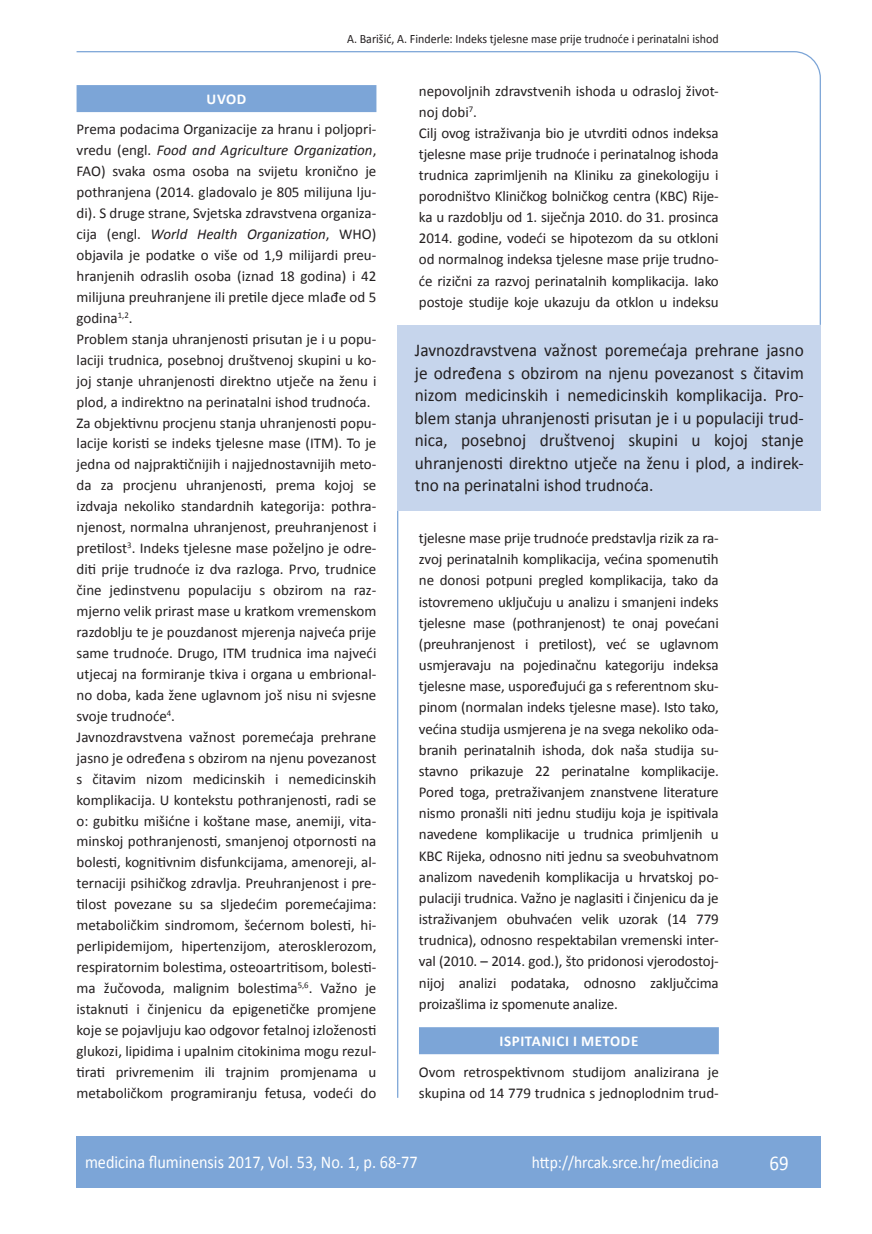
<style>
.page{position:relative;width:872px;height:1234px;background:#fff}
.page>*{position:absolute;margin:0;border:0;box-sizing:border-box;transform-origin:0 0}
.t1{font:21px "Calibri";color:#fff;scale:.9 1}
.t2{font:18px/22.5px "Calibri";color:#231f20;text-align:justify;scale:.96 1}
.t3{font:18px "Calibri";color:#fff;scale:.9 1}
.t4{font:17.25px "Calibri";color:#fff;scale:.9 1}
.t5{font:15px/21px "Calibri";color:#231f20}
.t6{font:700 15px "Calibri";letter-spacing:.04em;color:#fff}
.t7{font:12.75px "Calibri";color:#231f20;scale:.94 1}
.s1{font-style:italic}
</style>
<div class="page">
<svg style="left:76px;top:51px;width:745px;height:275px"></svg>
<hr style="left:397px;top:510px;width:1px;height:587px;background:#7ca5d7">
<div style="left:77px;top:1135px;width:744px;height:51px;background:#7ca5d7"></div>
<div style="left:77px;top:85px;width:299px;height:27px;background:#7ca5d7"></div>
<div style="left:398px;top:325px;width:423px;height:185px;background:#c6d5ec"></div>
<div style="left:419px;top:1026px;width:300px;height:27px;background:#7ca5d7"></div>
<p class="t7" style="left:347px;top:30px;width:397px">A. Barišić, A. Finderle: Indeks tjelesne mase prije trudnoće i perinatalni ishod</p>
<p class="t6" style="left:207px;top:90px;width:41px">UVOD</p>
<p class="t5" style="left:77px;top:118px;width:301px">Prema podacima Organizacije za hranu i poljopri&shy;vredu (engl. <span class="s1">Food and Agriculture Organization</span>, FAO) svaka osma osoba na svijetu kronično je pothranjena (2014. gladovalo je 805 milijuna lju&shy;di). S druge strane, Svjetska zdravstvena organiza&shy;cija (engl. <span class="s1">World Health Organization</span>, WHO) objavila je podatke o više od 1,9 milijardi preu&shy;hranjenih odraslih osoba (iznad 18 godina) i 42 milijuna preuhranjene ili pretile djece mlađe od 5 godina<sup>1,2</sup>.<br>Problem stanja uhranjenosti prisutan je i u popu&shy;laciji trudnica, posebnoj društvenoj skupini u ko&shy;joj stanje uhranjenosti direktno utječe na ženu i plod, a indirektno na perinatalni ishod trudnoća.<br>Za objektivnu procjenu stanja uhranjenosti popu&shy;lacije koristi se indeks tjelesne mase (ITM). To je jedna od najpraktičnijih i najjednostavnijih meto&shy;da za procjenu uhranjenosti, prema kojoj se izdvaja nekoliko standardnih kategorija: pothra&shy;njenost, normalna uhranjenost, preuhranjenost i pretilost<sup>3</sup>. Indeks tjelesne mase poželjno je odre&shy;diti prije trudnoće iz dva razloga. Prvo, trudnice čine jedinstvenu populaciju s obzirom na raz&shy;mjerno velik prirast mase u kratkom vremenskom razdoblju te je pouzdanost mjerenja najveća prije same trudnoće. Drugo, ITM trudnica ima najveći utjecaj na formiranje tkiva i organa u embrional&shy;no doba, kada žene uglavnom još nisu ni svjesne svoje trudnoće<sup>4</sup>.<br>Javnozdravstvena važnost poremećaja prehrane jasno je određena s obzirom na njenu povezanost s čitavim nizom medicinskih i nemedicinskih komplikacija. U kontekstu pothranjenosti, radi se o: gubitku mišićne i koštane mase, anemiji, vita&shy;minskoj pothranjenosti, smanjenoj otpornosti na bolesti, kognitivnim disfunkcijama, amenoreji, al&shy;ternaciji psihičkog zdravlja. Preuhranjenost i pre&shy;tilost povezane su sa sljedećim poremećajima: metaboličkim sindromom, šećernom bolesti, hi&shy;perlipidemijom, hipertenzijom, aterosklerozom, respiratornim bolestima, osteoartritisom, bolesti&shy;ma žučovoda, malignim bolestima<sup>5,6</sup>. Važno je istaknuti i činjenicu da epigenetičke promjene koje se pojavljuju kao odgovor fetalnoj izloženosti glukozi, lipidima i upalnim citokinima mogu rezul&shy;tirati privremenim ili trajnim promjenama u metaboličkom programiranju fetusa, vodeći do</p>
<p class="t5" style="left:419px;top:80px;width:301px">nepovoljnih zdravstvenih ishoda u odrasloj život&shy;noj dobi<sup>7</sup>.<br>Cilj ovog istraživanja bio je utvrditi odnos indeksa tjelesne mase prije trudnoće i perinatalnog ishoda trudnica zaprimljenih na Kliniku za ginekologiju i porodništvo Kliničkog bolničkog centra (KBC) Rije&shy;ka u razdoblju od 1. siječnja 2010. do 31. prosinca 2014. godine, vodeći se hipotezom da su otkloni od normalnog indeksa tjelesne mase prije trudno&shy;će rizični za razvoj perinatalnih komplikacija. Iako postoje studije koje ukazuju da otklon u indeksu</p>
<p class="t2" style="left:415px;top:338px;width:407px">Javnozdravstvena važnost poremećaja prehrane jasno je određena s obzirom na njenu povezanost s čitavim nizom medicinskih i nemedicinskih komplikacija. Pro&shy;blem stanja uhranjenosti prisutan je i u populaciji trud&shy;nica, posebnoj društvenoj skupini u kojoj stanje uhranjenosti direktno utječe na ženu i plod, a indirek&shy;tno na perinatalni ishod trudnoća.</p>
<p class="t5" style="left:419px;top:526px;width:301px;text-align:justify">tjelesne mase prije trudnoće predstavlja rizik za ra&shy;zvoj perinatalnih komplikacija, većina spomenutih ne donosi potpuni pregled komplikacija, tako da istovremeno uključuju u analizu i smanjeni indeks tjelesne mase (pothranjenost) te onaj povećani (preuhranjenost i pretilost), već se uglavnom usmjeravaju na pojedinačnu kategoriju indeksa tjelesne mase, uspoređujući ga s referentnom sku&shy;pinom (normalan indeks tjelesne mase). Isto tako, većina studija usmjerena je na svega nekoliko oda&shy;branih perinatalnih ishoda, dok naša studija su&shy;stavno prikazuje 22 perinatalne komplikacije.<br>Pored toga, pretraživanjem znanstvene literature nismo pronašli niti jednu studiju koja je ispitivala navedene komplikacije u trudnica primljenih u KBC Rijeka, odnosno niti jednu sa sveobuhvatnom analizom navedenih komplikacija u hrvatskoj po&shy;pulaciji trudnica. Važno je naglasiti i činjenicu da je istraživanjem obuhvaćen velik uzorak (14 779 trudnica), odnosno respektabilan vremenski inter&shy;val (2010. – 2014. god.), što pridonosi vjerodostoj&shy;nijoj analizi podataka, odnosno zaključcima proizašlima iz spomenute analize.</p>
<p class="t6" style="left:499px;top:1031px;width:140px">ISPITANICI I METODE</p>
<p class="t5" style="left:419px;top:1060px;width:301px">Ovom retrospektivnom studijom analizirana je skupina od 14 779 trudnica s jednoplodnim trud-</p>
<p class="t3" style="left:85px;top:1150px;width:371px">medicina fluminensis 2017, Vol. 53, No. 1, p. 68-77</p>
<p class="t4" style="left:532px;top:1151px;width:209px">http://hrcak.srce.hr/medicina</p>
<h1 class="t1" style="left:769px;top:1149px;width:23px">69</h1>
</div>
